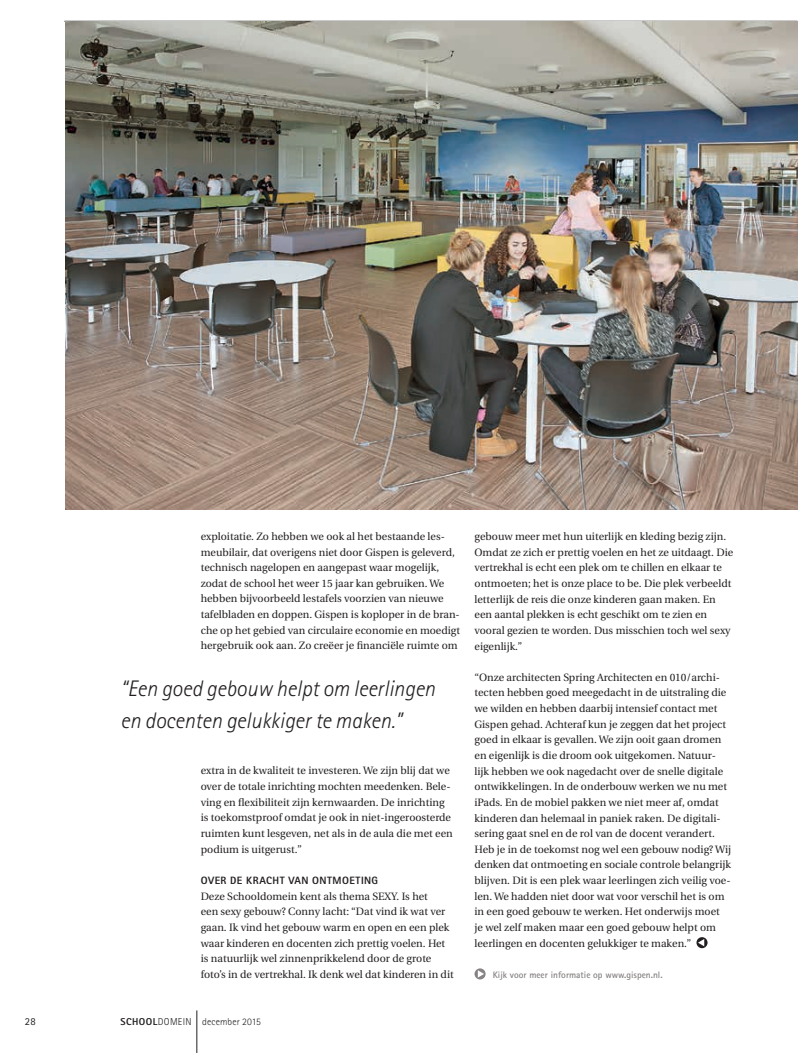
<style>
.page{position:relative;width:798px;height:1053px;background:#fff}
.page>*{position:absolute;margin:0;border:0;box-sizing:border-box;transform-origin:0 0}
.t1{font:italic 300 22.5px/31.2px "Rotis Sans Serif";color:#231f20}
.t2{font:10.62px/15.6px "Utopia";color:#231f20}
.t3{font:800 10.62px "Rotis Sans Serif";letter-spacing:.04em;color:#231f20}
.t4{font:10.62px "Rotis Sans Serif";color:#231f20}
.t5{font:300 10px "Rotis Sans Serif";letter-spacing:.02em;color:#231f20}
.t6{font:700 9.38px "Rotis Sans Serif";color:#868382}
.s1{font-weight:800}
</style>
<div class="page">
<hr style="left:64px;top:21px;width:733px;height:1px;background:#231f20">
<svg style="left:696px;top:937px;width:11px;height:11px"></svg>
<svg style="left:697px;top:938px;width:7px;height:8px"></svg>
<hr style="left:196px;top:1010px;width:1px;height:42px;background:#231f20">
<img style="left:66px;top:21px;width:731px;height:489px">
<svg style="left:474px;top:968px;width:11px;height:11px"></svg>
<svg style="left:477px;top:970px;width:7px;height:7px"></svg>
<p class="t4" style="left:25px;top:1014px;width:12px">28</p>
<p class="t2" style="left:201px;top:528px;width:261px">exploitatie. Zo hebben we ook al het bestaande les&shy;meubilair, dat overigens niet door Gispen is geleverd, technisch nagelopen en aangepast waar mogelijk, zodat de school het weer 15 jaar kan gebruiken. We hebben bijvoorbeeld lestafels voorzien van nieuwe tafelbladen en doppen. Gispen is koploper in de bran&shy;che op het gebied van circulaire economie en moedigt hergebruik ook aan. Zo creëer je financiële ruimte om</p>
<h1 class="t1" style="left:120px;top:673px;width:316px">“Een goed gebouw helpt om leerlingen en docenten gelukkiger te maken.”</h1>
<p class="t2" style="left:201px;top:763px;width:253px">extra in de kwaliteit te investeren. We zijn blij dat we over de totale inrichting mochten meedenken. Bele&shy;ving en flexibiliteit zijn kernwaarden. De inrichting is toekomstproof omdat je ook in niet-ingeroosterde ruimten kunt lesgeven, net als in de aula die met een podium is uitgerust.”</p>
<p class="t3" style="left:201px;top:873px;width:179px">OVER DE KRACHT VAN ONTMOETING</p>
<p class="t2" style="left:201px;top:888px;width:254px">Deze Schooldomein kent als thema SEXY. Is het<br>een sexy gebouw? Conny lacht: “Dat vind ik wat ver gaan. Ik vind het gebouw warm en open en een plek waar kinderen en docenten zich prettig voelen. Het is natuurlijk wel zinnenprikkelend door de grote foto’s in de vertrekhal. Ik denk wel dat kinderen in dit</p>
<p class="t2" style="left:474px;top:528px;width:260px">gebouw meer met hun uiterlijk en kleding bezig zijn.<br>Omdat ze zich er prettig voelen en het ze uitdaagt. Die vertrekhal is echt een plek om te chillen en elkaar te ontmoeten; het is onze place to be. Die plek verbeeldt letterlijk de reis die onze kinderen gaan maken. En een aantal plekken is echt geschikt om te zien en vooral gezien te worden. Dus misschien toch wel sexy eigenlijk.”</p>
<p class="t2" style="left:474px;top:669px;width:258px">“Onze architecten Spring Architecten en 010/archi&shy;tecten hebben goed meegedacht in de uitstraling die we wilden en hebben daarbij intensief contact met Gispen gehad. Achteraf kun je zeggen dat het project goed in elkaar is gevallen. We zijn ooit gaan dromen en eigenlijk is die droom ook uitgekomen. Natuur&shy;lijk hebben we ook nagedacht over de snelle digitale ontwikkelingen. In de onderbouw werken we nu met iPads. En de mobiel pakken we niet meer af, omdat kinderen dan helemaal in paniek raken. De digitali&shy;sering gaat snel en de rol van de docent verandert.<br>Heb je in de toekomst nog wel een gebouw nodig? Wij denken dat ontmoeting en sociale controle belangrijk blijven. Dit is een plek waar leerlingen zich veilig voe&shy;len. We hadden niet door wat voor verschil het is om in een goed gebouw te werken. Het onderwijs moet<br>je wel zelf maken maar een goed gebouw helpt om leerlingen en docenten gelukkiger te maken.”</p>
<p class="t6" style="left:492px;top:968px;width:171px">Kijk voor meer informatie op www.gispen.nl.</p>
<p class="t5" style="left:120px;top:1015px;width:142px"><span class="s1">SCHOOL</span>DOMEIN december 2015</p>
</div>
